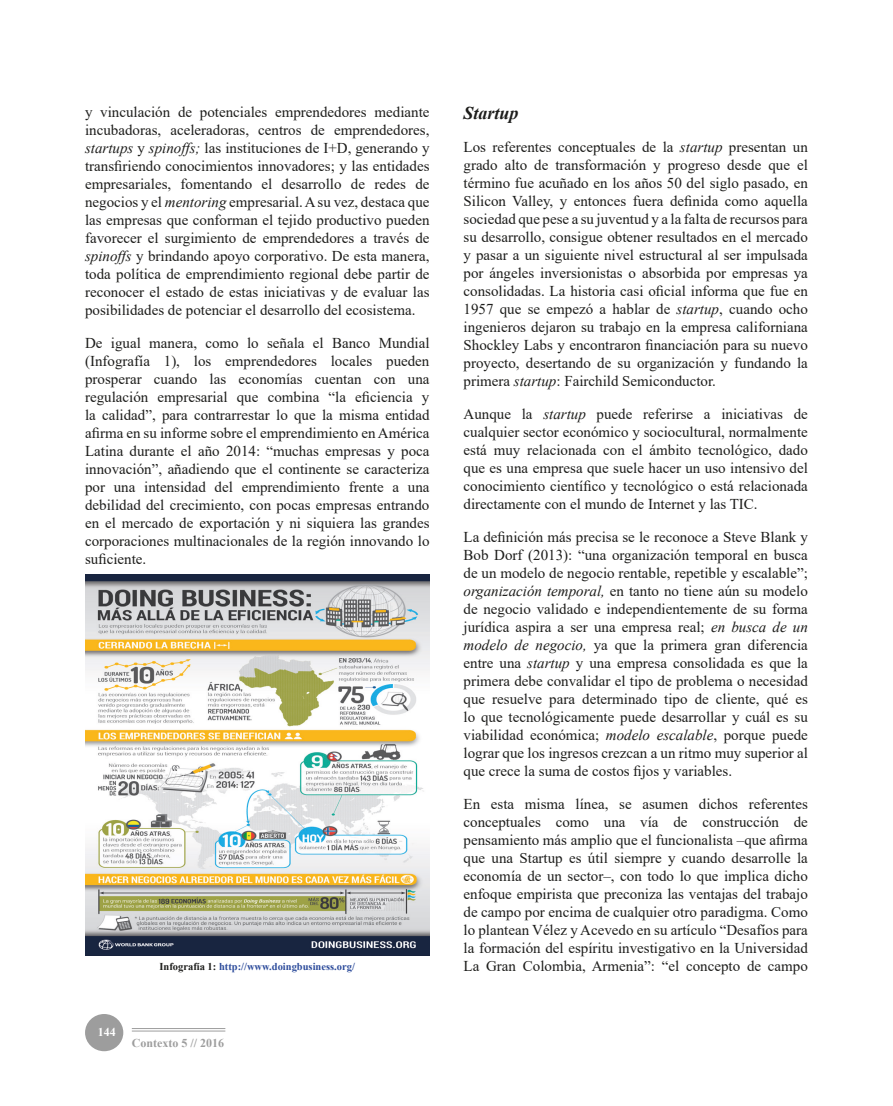
<style>
.page{position:relative;width:893px;height:1106px;background:#fff}
.page>*{position:absolute;margin:0;border:0;box-sizing:border-box;transform-origin:0 0}
.t1{font:italic 700 18px "Times New Roman";color:#1d1d1b}
.t2{font:15px/18px "Times New Roman";color:#1d1d1b;text-align:justify}
.t3{font:700 12px "Times New Roman";color:#9d9d9d}
.t4{font:700 12px "Times New Roman";color:#fff}
.t5{font:700 10.5px "Times New Roman";color:#2c4b9b}
.s1{font-style:italic}
.s2{color:#1d1d1b}
</style>
<div class="page">
<div style="left:85px;top:1014px;width:38px;height:37px;background:#9d9d9d;border-radius:50%"></div>
<hr style="left:132px;top:1028px;width:93px;height:1px;background:#9d9d9d">
<hr style="left:132px;top:1030px;width:93px;height:1px;background:#9d9d9d">
<img style="left:85px;top:575px;width:344px;height:381px">
<p class="t2" style="left:85px;top:102px;width:346px">y vinculación de potenciales emprendedores mediante incubadoras, aceleradoras, centros de emprendedores, <span class="s1">startups</span> y <span class="s1">spinoffs;</span> las instituciones de I+D, generando y transfiriendo conocimientos innovadores; y las entidades empresariales, fomentando el desarrollo de redes de negocios y el <span class="s1">mentoring</span> empresarial. A su vez, destaca que las empresas que conforman el tejido productivo pueden favorecer el surgimiento de emprendedores a través de <span class="s1">spinoffs</span> y brindando apoyo corporativo. De esta manera, toda política de emprendimiento regional debe partir de reconocer el estado de estas iniciativas y de evaluar las posibilidades de potenciar el desarrollo del ecosistema.</p>
<p class="t2" style="left:85px;top:333px;width:346px">De igual manera, como lo señala el Banco Mundial (Infografía 1), los emprendedores locales pueden prosperar cuando las economías cuentan con una regulación empresarial que combina “la eficiencia y la calidad”, para contrarrestar lo que la misma entidad afirma en su informe sobre el emprendimiento en América Latina durante el año 2014: “muchas empresas y poca innovación”, añadiendo que el continente se caracteriza por una intensidad del emprendimiento frente a una debilidad del crecimiento, con pocas empresas entrando en el mercado de exportación y ni siquiera las grandes corporaciones multinacionales de la región innovando lo suficiente.</p>
<p class="t1" style="left:463px;top:100px;width:57px">Startup</p>
<p class="t2" style="left:463px;top:137px;width:346px">Los referentes conceptuales de la <span class="s1">startup</span> presentan un grado alto de transformación y progreso desde que el término fue acuñado en los años 50 del siglo pasado, en Silicon Valley, y entonces fuera definida como aquella sociedad que pese a su juventud y a la falta de recursos para su desarrollo, consigue obtener resultados en el mercado y pasar a un siguiente nivel estructural al ser impulsada por ángeles inversionistas o absorbida por empresas ya consolidadas. La historia casi oficial informa que fue en 1957 que se empezó a hablar de <span class="s1">startup</span>, cuando ocho ingenieros dejaron su trabajo en la empresa californiana Shockley Labs y encontraron financiación para su nuevo proyecto, desertando de su organización y fundando la primera <span class="s1">startup</span>: Fairchild Semiconductor.</p>
<p class="t2" style="left:463px;top:404px;width:346px">Aunque la <span class="s1">startup</span> puede referirse a iniciativas de cualquier sector económico y sociocultural, normalmente está muy relacionada con el ámbito tecnológico, dado que es una empresa que suele hacer un uso intensivo del conocimiento científico y tecnológico o está relacionada directamente con el mundo de Internet y las TIC.</p>
<p class="t2" style="left:463px;top:527px;width:346px">La definición más precisa se le reconoce a Steve Blank y Bob Dorf (2013): “una organización temporal en busca de un modelo de negocio rentable, repetible y escalable”; <span class="s1">organización temporal,</span> en tanto no tiene aún su modelo de negocio validado e independientemente de su forma jurídica aspira a ser una empresa real; <span class="s1">en busca de un modelo de negocio,</span> ya que la primera gran diferencia entre una <span class="s1">startup</span> y una empresa consolidada es que la primera debe convalidar el tipo de problema o necesidad que resuelve para determinado tipo de cliente, qué es lo que tecnológicamente puede desarrollar y cuál es su viabilidad económica; <span class="s1">modelo escalable</span>, porque puede lograr que los ingresos crezcan a un ritmo muy superior al que crece la suma de costos fijos y variables.</p>
<p class="t2" style="left:463px;top:794px;width:346px">En esta misma línea, se asumen dichos referentes conceptuales como una vía de construcción de pensamiento más amplio que el funcionalista –que afirma que una Startup es útil siempre y cuando desarrolle la economía de un sector–, con todo lo que implica dicho enfoque empirista que preconiza las ventajas del trabajo de campo por encima de cualquier otro paradigma. Como lo plantean Vélez y Acevedo en su artículo “Desafíos para la formación del espíritu investigativo en la Universidad</p>
<p class="t5" style="left:160px;top:958px;width:197px"><span class="s2">Infografía 1:</span> http://www.doingbusiness.org/</p>
<p class="t2" style="left:463px;top:956px;width:346px">La Gran Colombia, Armenia”: “el concepto de campo</p>
<p class="t4" style="left:98px;top:1023px;width:19px">144</p>
<p class="t3" style="left:132px;top:1033px;width:94px">Contexto 5 // 2016</p>
</div>
